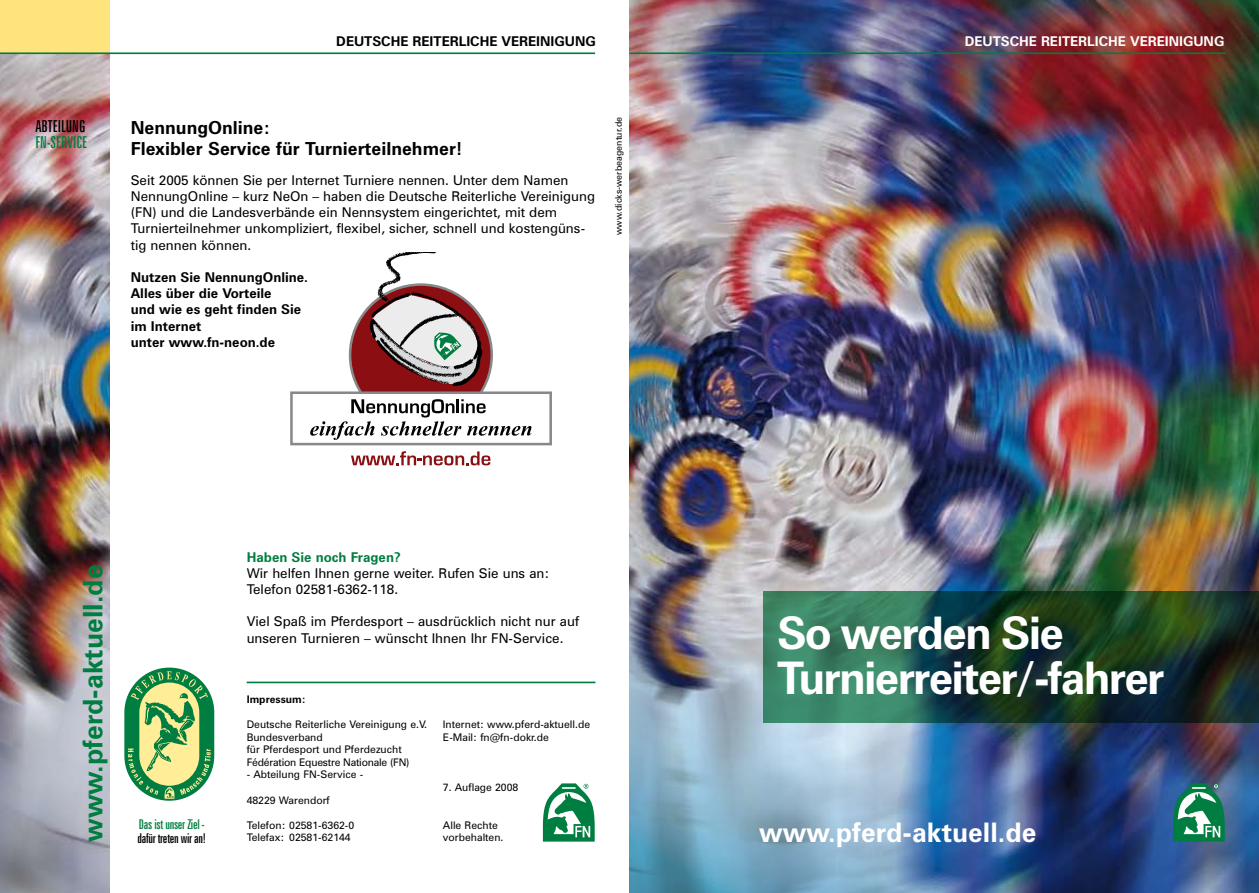
<style>
.page{position:relative;width:1259px;height:893px;background:#fff}
.page>*{position:absolute;margin:0;border:0;box-sizing:border-box;transform-origin:0 0}
.t1{font:700 45px/45px "Zurich BT";letter-spacing:-.04em;color:#fff}
.t2{font:700 27px "Zurich BT";color:#007d40}
.t3{font:700 27px "Zurich BT";color:#fff}
.t4{font:700 18px/21.6px "Zurich BT";color:#000}
.t5{font:extra-condensed 16.5px "Zurich BT";color:#007d40}
.t6{font:extra-condensed 16.5px "Zurich BT";color:#000}
.t7{font:13.5px/16.2px "Zurich BT";color:#000}
.t8{font:700 13.5px/16.2px "Zurich BT";color:#000}
.t9{font:700 13.5px "Zurich BT";color:#fff}
.t10{font:700 13.5px "Zurich BT";color:#007d40}
.t11{font:extra-condensed 13.5px "Zurich BT";letter-spacing:-.02em;color:#000}
.t12{font:extra-condensed 13.5px "Zurich BT";color:#007d40}
.t13{font:10.5px/12.6px "Zurich BT";color:#000}
.t14{font:700 10.5px "Zurich BT";color:#000}
.t15{font:9px "Zurich BT";color:#000}
</style>
<div class="page">
<img style="left:384px;top:252px;width:53px;height:31px">
<div style="left:290px;top:391px;width:262px;height:54px;border:3px solid #878889"></div>
<svg style="left:310px;top:283px;width:221px;height:157px"></svg>
<svg style="left:351px;top:451px;width:139px;height:14px"></svg>
<img style="left:0;top:54px;width:110px;height:839px">
<img style="left:629px;top:0;width:630px;height:99px">
<div style="left:0;top:0;width:110px;height:53px;background:#ffe37d"></div>
<hr style="left:0;top:52px;width:595px;height:2px;background:#007d40">
<hr style="left:247px;top:682px;width:348px;height:1px;background:#007d40">
<svg style="left:543px;top:783px;width:51px;height:59px"></svg>
<div style="left:122px;top:665px;width:95px;height:138px;border:1px solid #fff;border-radius:47px"></div>
<div style="left:124px;top:668px;width:90px;height:133px;background:#007d40;border-radius:45px"></div>
<svg style="left:128px;top:671px;width:83px;height:128px"></svg>
<img style="left:629px;top:99px;width:630px;height:794px">
<svg style="left:1173px;top:783px;width:51px;height:59px"></svg>
<svg style="left:763px;top:591px;width:496px;height:132px"></svg>
<hr style="left:629px;top:52px;width:596px;height:2px;background:#007d40">
<p class="t6" style="left:36px;top:116px;width:51px">Abteilung</p>
<p class="t5" style="left:36px;top:133px;width:53px">FN-service</p>
<p class="t8" style="left:336px;top:33px;width:261px">Deutsche Reiterliche Vereinigung</p>
<h3 class="t4" style="left:131px;top:116px;width:333px">NennungOnline:<br>Flexibler Service für Turnierteilnehmer!</h3>
<p class="t7" style="left:131px;top:172px;width:466px">Seit 2005 können Sie per Internet Turniere nennen. Unter dem Namen NennungOnline – kurz NeOn – haben die Deutsche Reiterliche Vereinigung (FN) und die Landesverbände ein Nennsystem eingerichtet, mit dem Turnierteilnehmer unkompliziert, flexibel, sicher, schnell und kostengüns&shy;tig nennen können.</p>
<p class="t8" style="left:131px;top:269px;width:179px">Nutzen Sie NennungOnline.<br>Alles über die Vorteile<br>und wie es geht finden Sie im Internet<br>unter www.fn-neon.de</p>
<p class="t15" style="left:613px;top:235px;width:119px;rotate:-90deg">www.dicks-werbeagentur.de</p>
<h2 class="t2" style="left:76px;top:842px;width:279px;rotate:-90deg">www.pferd-aktuell.de</h2>
<p class="t12" style="left:139px;top:817px;width:67px">Das ist unser Ziel -</p>
<p class="t11" style="left:137px;top:830px;width:70px">dafür treten wir an!</p>
<p class="t10" style="left:247px;top:548px;width:156px">Haben Sie noch Fragen?</p>
<p class="t7" style="left:247px;top:565px;width:304px">Wir helfen Ihnen gerne weiter. Rufen Sie uns an:<br>Telefon 02581-6362-118.</p>
<p class="t7" style="left:247px;top:613px;width:334px">Viel Spaß im Pferdesport – ausdrücklich nicht nur auf unseren Turnieren – wünscht Ihnen Ihr FN-Service.</p>
<p class="t14" style="left:247px;top:693px;width:61px">Impressum:</p>
<p class="t13" style="left:247px;top:718px;width:182px">Deutsche Reiterliche Vereinigung e.V.<br>Bundesverband<br>für Pferdesport und Pferdezucht<br>Fédération Equestre Nationale (FN)</p>
<p class="t13" style="left:247px;top:768px;width:118px">- Abteilung FN-Service -</p>
<p class="t13" style="left:247px;top:793px;width:85px">48229 Warendorf</p>
<p class="t13" style="left:247px;top:819px;width:109px">Telefon: 02581-6362-0<br>Telefax: 02581-62144</p>
<p class="t13" style="left:443px;top:718px;width:149px">Internet: www.pferd-aktuell.de<br>E-Mail: fn@fn-dokr.de</p>
<p class="t13" style="left:443px;top:781px;width:77px">7. Auflage 2008</p>
<p class="t13" style="left:443px;top:819px;width:62px">Alle Rechte vorbehalten.</p>
<p class="t9" style="left:964px;top:33px;width:261px">Deutsche Reiterliche Vereinigung</p>
<h1 class="t1" style="left:777px;top:611px;width:389px">So werden Sie<br>Turnierreiter/-fahrer</h1>
<h2 class="t3" style="left:759px;top:816px;width:279px">www.pferd-aktuell.de</h2>
</div>
